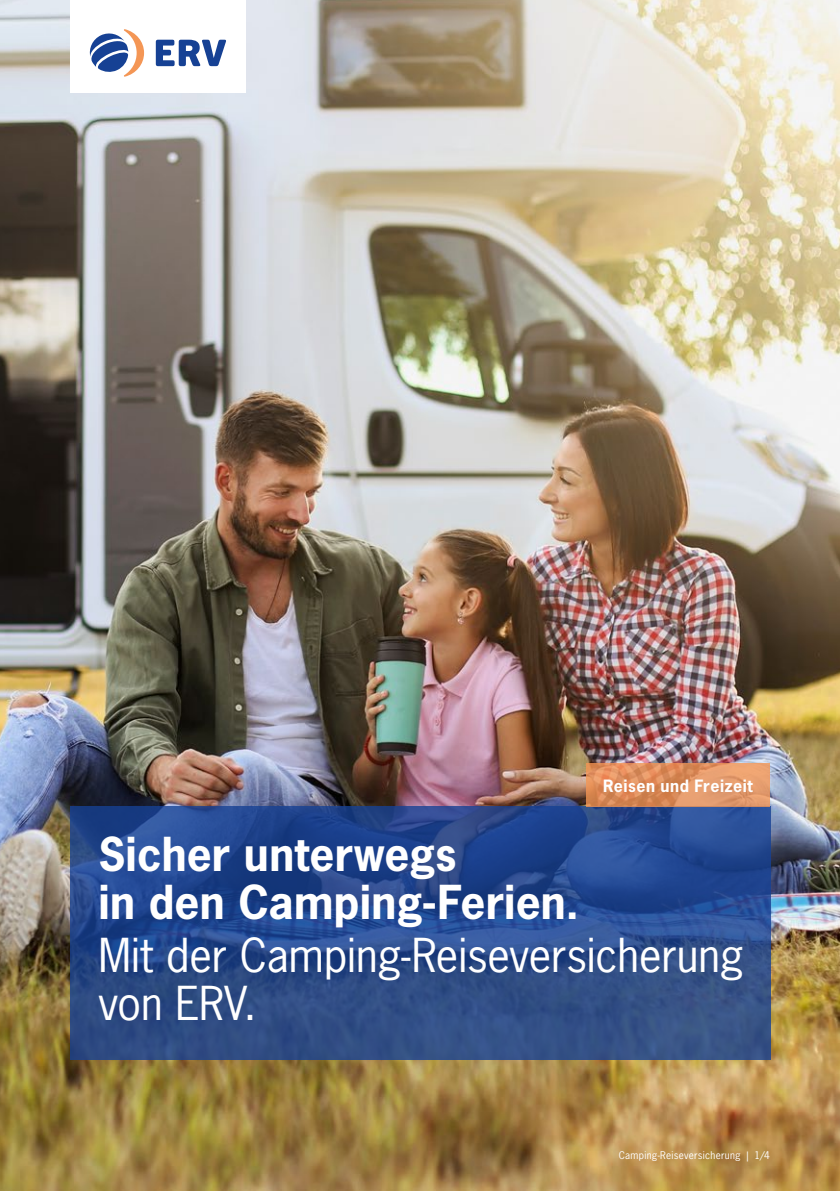
<style>
.page{position:relative;width:840px;height:1191px;background:#fff}
.page>*{position:absolute;margin:0;border:0;box-sizing:border-box;transform-origin:0 0}
.Title_regular_22_24p{font:44px/48px "News Gothic LT";letter-spacing:-.005em;color:#fff}
.Title_bold_22_24pt_E{font:700 44px/48px "News Gothic LT";letter-spacing:.005em;color:#fff}
.Box_Copy_bold_8_10_1{font:700 16px "News Gothic LT";letter-spacing:.03em;color:#fff}
.NET_regular_5_6pt{font:10px "News Gothic LT";letter-spacing:.025em;color:#fff}
</style>
<div class="page">
<img style="left:0;top:0;width:839px;height:1191px">
<div style="left:70px;top:0;width:176px;height:93px;background:#fff"></div>
<svg style="left:156px;top:40px;width:70px;height:26px"></svg>
<svg style="left:89px;top:29px;width:55px;height:48px"></svg>
<svg style="left:70px;top:806px;width:699px;height:254px;background:#294a8a"></svg>
<svg style="left:585px;top:763px;width:184px;height:43px;background:#df9261"></svg>
<p class="Box_Copy_bold_8_10_1" style="left:602px;top:775px;width:151px">Reisen und Freizeit</p>
<p class="Title_bold_22_24pt_E" style="left:98px;top:829px;width:482px">Sicher unterwegs<br>in den Camping-Ferien.</p>
<p class="Title_regular_22_24p" style="left:98px;top:931px;width:646px">Mit der Camping-Reiseversicherung von ERV.</p>
<p class="NET_regular_5_6pt" style="left:618px;top:1149px;width:153px">Camping-Reiseversicherung | 1/4</p>
</div>
